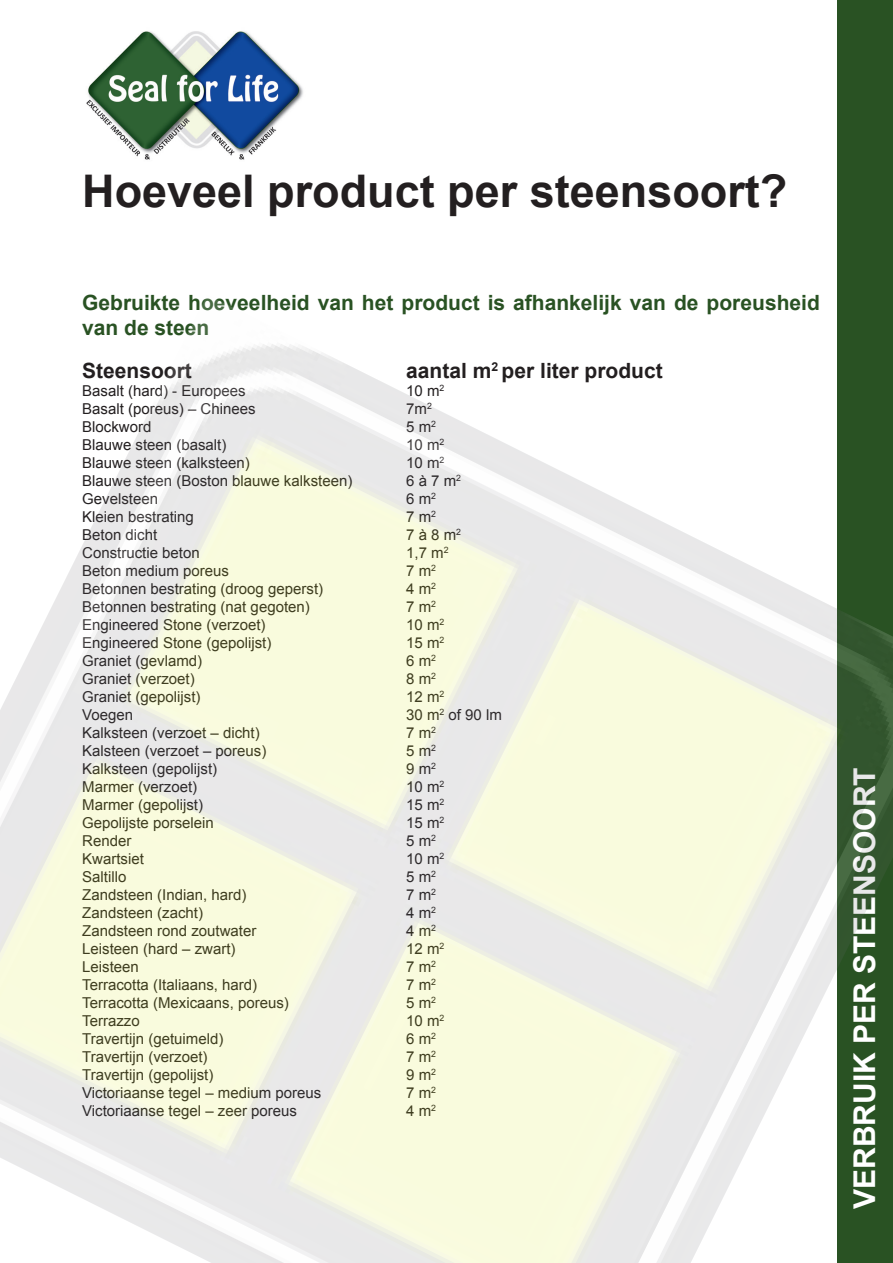
<style>
.page{position:relative;width:893px;height:1263px;background:#fff}
.page>*{position:absolute;margin:0;border:0;box-sizing:border-box;transform-origin:0 0}
.t1{font:700 45px "Arial";color:#231f20}
.t2{font:700 30px "Arial";color:#fff}
.t3{font:700 21px/25.2px "Arial";color:#295223}
.t4{font:700 21px "Arial";color:#231f20}
.t5{font:15px "Arial";color:#231f20}
</style>
<div class="page">
<div style="left:838px;top:0;width:55px;height:1263px;background:#295223"></div>
<img style="left:0;top:295px;width:893px;height:968px">
<img style="left:86px;top:31px;width:217px;height:129px">
<p class="t1" style="left:82px;top:161px;width:707px">Hoeveel product per steensoort?</p>
<p class="t3" style="left:82px;top:290px;width:739px">Gebruikte hoeveelheid van het product is afhankelijk van de poreusheid van de steen</p>
<p class="t4" style="left:82px;top:357px;width:111px">Steensoort</p>
<p class="t4" style="left:406px;top:357px;width:258px">aantal m<sup>2</sup> per liter product</p>
<p class="t5" style="left:82px;top:381px;width:165px">Basalt (hard) - Europees</p>
<p class="t5" style="left:406px;top:381px;width:40px">10 m<sup>2</sup></p>
<p class="t5" style="left:82px;top:399px;width:175px">Basalt (poreus) – Chinees</p>
<p class="t5" style="left:406px;top:399px;width:27px">7m<sup>2</sup></p>
<p class="t5" style="left:82px;top:417px;width:71px">Blockword</p>
<p class="t5" style="left:406px;top:417px;width:31px">5 m<sup>2</sup></p>
<p class="t5" style="left:82px;top:435px;width:146px">Blauwe steen (basalt)</p>
<p class="t5" style="left:406px;top:435px;width:40px">10 m<sup>2</sup></p>
<p class="t5" style="left:82px;top:453px;width:169px">Blauwe steen (kalksteen)</p>
<p class="t5" style="left:406px;top:453px;width:40px">10 m<sup>2</sup></p>
<p class="t5" style="left:82px;top:471px;width:272px">Blauwe steen (Boston blauwe kalksteen)</p>
<p class="t5" style="left:406px;top:471px;width:56px">6 à 7 m<sup>2</sup></p>
<p class="t5" style="left:82px;top:489px;width:77px">Gevelsteen</p>
<p class="t5" style="left:406px;top:489px;width:31px">6 m<sup>2</sup></p>
<p class="t5" style="left:82px;top:507px;width:113px">Kleien bestrating</p>
<p class="t5" style="left:406px;top:507px;width:31px">7 m<sup>2</sup></p>
<p class="t5" style="left:82px;top:525px;width:77px">Beton dicht</p>
<p class="t5" style="left:406px;top:525px;width:56px">7 à 8 m<sup>2</sup></p>
<p class="t5" style="left:82px;top:543px;width:119px">Constructie beton</p>
<p class="t5" style="left:406px;top:543px;width:44px">1,7 m<sup>2</sup></p>
<p class="t5" style="left:82px;top:561px;width:148px">Beton medium poreus</p>
<p class="t5" style="left:406px;top:561px;width:31px">7 m<sup>2</sup></p>
<p class="t5" style="left:82px;top:579px;width:242px">Betonnen bestrating (droog geperst)</p>
<p class="t5" style="left:406px;top:579px;width:31px">4 m<sup>2</sup></p>
<p class="t5" style="left:82px;top:597px;width:229px">Betonnen bestrating (nat gegoten)</p>
<p class="t5" style="left:406px;top:597px;width:31px">7 m<sup>2</sup></p>
<p class="t5" style="left:82px;top:615px;width:185px">Engineered Stone (verzoet)</p>
<p class="t5" style="left:406px;top:615px;width:40px">10 m<sup>2</sup></p>
<p class="t5" style="left:82px;top:633px;width:191px">Engineered Stone (gepolijst)</p>
<p class="t5" style="left:406px;top:633px;width:40px">15 m<sup>2</sup></p>
<p class="t5" style="left:82px;top:651px;width:122px">Graniet (gevlamd)</p>
<p class="t5" style="left:406px;top:651px;width:31px">6 m<sup>2</sup></p>
<p class="t5" style="left:82px;top:669px;width:114px">Graniet (verzoet)</p>
<p class="t5" style="left:406px;top:669px;width:31px">8 m<sup>2</sup></p>
<p class="t5" style="left:82px;top:687px;width:120px">Graniet (gepolijst)</p>
<p class="t5" style="left:406px;top:687px;width:40px">12 m<sup>2</sup></p>
<p class="t5" style="left:82px;top:705px;width:52px">Voegen</p>
<p class="t5" style="left:406px;top:705px;width:97px">30 m<sup>2</sup> of 90 lm</p>
<p class="t5" style="left:82px;top:723px;width:179px">Kalksteen (verzoet – dicht)</p>
<p class="t5" style="left:406px;top:723px;width:31px">7 m<sup>2</sup></p>
<p class="t5" style="left:82px;top:741px;width:186px">Kalsteen (verzoet – poreus)</p>
<p class="t5" style="left:406px;top:741px;width:31px">5 m<sup>2</sup></p>
<p class="t5" style="left:82px;top:759px;width:137px">Kalksteen (gepolijst)</p>
<p class="t5" style="left:406px;top:759px;width:31px">9 m<sup>2</sup></p>
<p class="t5" style="left:82px;top:777px;width:117px">Marmer (verzoet)</p>
<p class="t5" style="left:406px;top:777px;width:40px">10 m<sup>2</sup></p>
<p class="t5" style="left:82px;top:795px;width:122px">Marmer (gepolijst)</p>
<p class="t5" style="left:406px;top:795px;width:40px">15 m<sup>2</sup></p>
<p class="t5" style="left:82px;top:813px;width:133px">Gepolijste porselein</p>
<p class="t5" style="left:406px;top:813px;width:40px">15 m<sup>2</sup></p>
<p class="t5" style="left:82px;top:831px;width:51px">Render</p>
<p class="t5" style="left:406px;top:831px;width:31px">5 m<sup>2</sup></p>
<p class="t5" style="left:82px;top:849px;width:63px">Kwartsiet</p>
<p class="t5" style="left:406px;top:849px;width:40px">10 m<sup>2</sup></p>
<p class="t5" style="left:82px;top:867px;width:46px">Saltillo</p>
<p class="t5" style="left:406px;top:867px;width:31px">5 m<sup>2</sup></p>
<p class="t5" style="left:82px;top:885px;width:166px">Zandsteen (Indian, hard)</p>
<p class="t5" style="left:406px;top:885px;width:31px">7 m<sup>2</sup></p>
<p class="t5" style="left:82px;top:903px;width:122px">Zandsteen (zacht)</p>
<p class="t5" style="left:406px;top:903px;width:31px">4 m<sup>2</sup></p>
<p class="t5" style="left:82px;top:921px;width:176px">Zandsteen rond zoutwater</p>
<p class="t5" style="left:406px;top:921px;width:31px">4 m<sup>2</sup></p>
<p class="t5" style="left:82px;top:939px;width:155px">Leisteen (hard – zwart)</p>
<p class="t5" style="left:406px;top:939px;width:40px">12 m<sup>2</sup></p>
<p class="t5" style="left:82px;top:957px;width:58px">Leisteen</p>
<p class="t5" style="left:406px;top:957px;width:31px">7 m<sup>2</sup></p>
<p class="t5" style="left:82px;top:975px;width:177px">Terracotta (Italiaans, hard)</p>
<p class="t5" style="left:406px;top:975px;width:31px">7 m<sup>2</sup></p>
<p class="t5" style="left:82px;top:993px;width:208px">Terracotta (Mexicaans, poreus)</p>
<p class="t5" style="left:406px;top:993px;width:31px">5 m<sup>2</sup></p>
<p class="t5" style="left:82px;top:1011px;width:59px">Terrazzo</p>
<p class="t5" style="left:406px;top:1011px;width:40px">10 m<sup>2</sup></p>
<p class="t5" style="left:82px;top:1029px;width:143px">Travertijn (getuimeld)</p>
<p class="t5" style="left:406px;top:1029px;width:31px">6 m<sup>2</sup></p>
<p class="t5" style="left:82px;top:1047px;width:127px">Travertijn (verzoet)</p>
<p class="t5" style="left:406px;top:1047px;width:31px">7 m<sup>2</sup></p>
<p class="t5" style="left:82px;top:1065px;width:133px">Travertijn (gepolijst)</p>
<p class="t5" style="left:406px;top:1065px;width:31px">9 m<sup>2</sup></p>
<p class="t5" style="left:82px;top:1083px;width:240px">Victoriaanse tegel – medium poreus</p>
<p class="t5" style="left:406px;top:1083px;width:31px">7 m<sup>2</sup></p>
<p class="t5" style="left:82px;top:1101px;width:216px">Victoriaanse tegel – zeer poreus</p>
<p class="t5" style="left:406px;top:1101px;width:31px">4 m<sup>2</sup></p>
<p class="t2" style="left:845px;top:1209px;width:443px;rotate:-90deg">VERBRUIK PER STEENSOORT</p>
</div>
